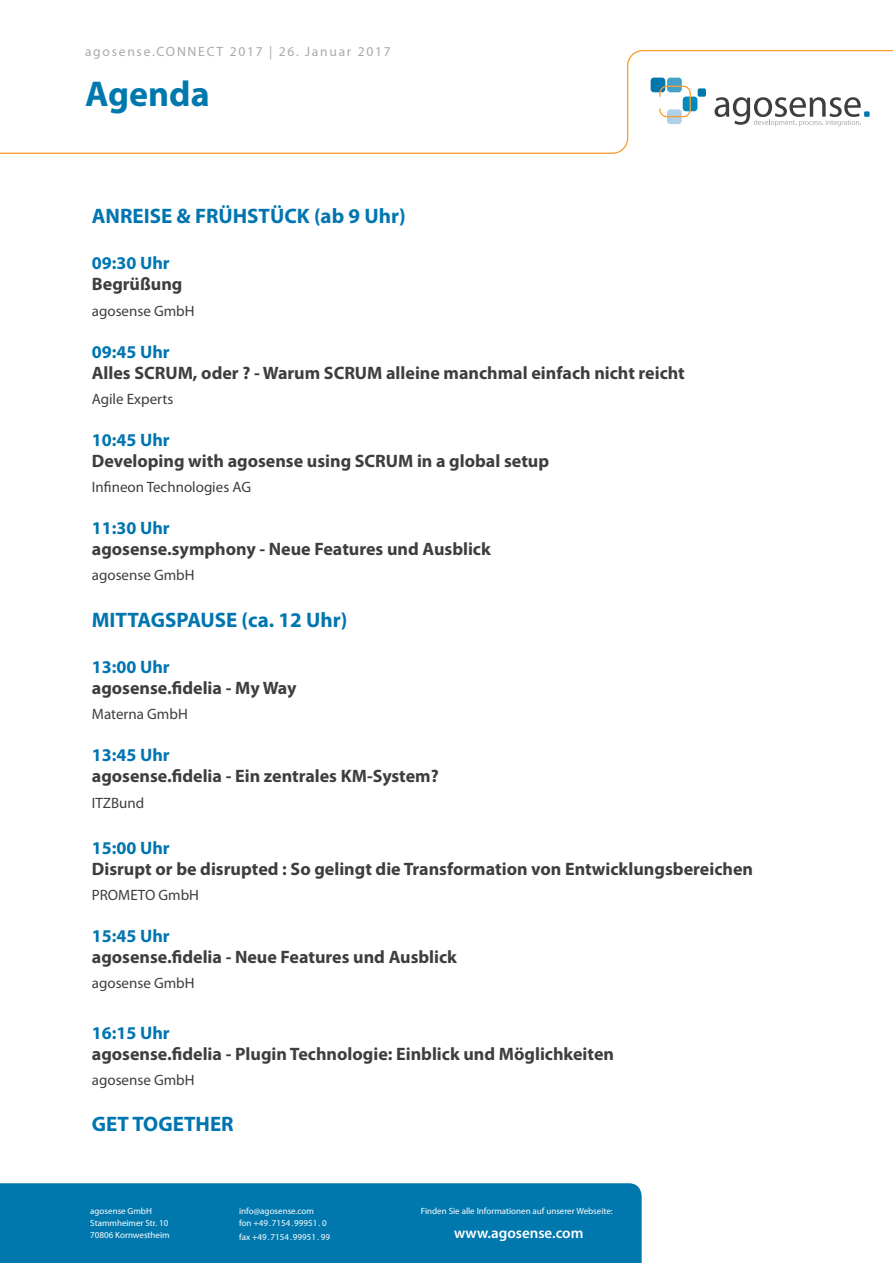
<style>
.page{position:relative;width:893px;height:1263px;background:#fff}
.page>*{position:absolute;margin:0;border:0;box-sizing:border-box;transform-origin:0 0}
.t1{font:700 36px "Myriad Pro";color:#0078ae}
.t2{font:700 21px "Myriad Pro";color:#0075b0}
.t3{font:700 18px "Myriad Pro";color:#3e3e3f}
.t4{font:700 18px "Myriad Pro";color:#0075b0}
.t5{font:15px "Myriad Pro";color:#3e3e3f}
.t6{font:600 15px "Myriad Pro";color:#fff}
.t7{font:13.5px "Myriad Pro";letter-spacing:.13em;color:#a8a9ad}
.t8{font:9px/12px "Myriad Pro";color:#fff}
</style>
<div class="page">
<svg style="left:0;top:50px;width:893px;height:104px"></svg>
<div style="left:651px;top:78px;width:14px;height:14px;background:#0078ae;border-radius:3px"></div>
<div style="left:667px;top:78px;width:15px;height:14px;background:#45a0ca;border-radius:3px"></div>
<div style="left:683px;top:97px;width:14px;height:14px;background:#018abb;border-radius:3px"></div>
<svg style="left:667px;top:109px;width:15px;height:15px"></svg>
<div style="left:698px;top:88px;width:8px;height:9px;background:#0078ae;border-radius:2px"></div>
<svg style="left:659px;top:86px;width:32px;height:31px"></svg>
<svg style="left:714px;top:97px;width:156px;height:29px"></svg>
<div style="left:0;top:1183px;width:642px;height:80px;background:#0078ae"></div>
<p class="t7" style="left:85px;top:43px;width:307px">agosense.CONNECT 2017 | 26. Januar 2017</p>
<h1 class="t1" style="left:85px;top:71px;width:126px">Agenda</h1>
<p class="t2" style="left:92px;top:202px;width:315px">ANREISE &amp; FRÜHSTÜCK (ab 9 Uhr)</p>
<p class="t4" style="left:92px;top:252px;width:79px">09:30 Uhr</p>
<p class="t3" style="left:92px;top:273px;width:92px">Begrüßung</p>
<p class="t5" style="left:92px;top:301px;width:104px">agosense GmbH</p>
<p class="t4" style="left:92px;top:340px;width:79px">09:45 Uhr</p>
<p class="t3" style="left:92px;top:361px;width:595px">Alles SCRUM, oder ? - Warum SCRUM alleine manchmal einfach nicht reicht</p>
<p class="t5" style="left:92px;top:390px;width:83px">Agile Experts</p>
<p class="t4" style="left:92px;top:428px;width:79px">10:45 Uhr</p>
<p class="t3" style="left:92px;top:449px;width:459px">Developing with agosense using SCRUM in a global setup</p>
<p class="t5" style="left:92px;top:478px;width:161px">Infineon Technologies AG</p>
<p class="t4" style="left:92px;top:516px;width:79px">11:30 Uhr</p>
<p class="t3" style="left:92px;top:537px;width:400px">agosense.symphony - Neue Features und Ausblick</p>
<p class="t5" style="left:92px;top:566px;width:104px">agosense GmbH</p>
<p class="t2" style="left:92px;top:606px;width:257px">MITTAGSPAUSE (ca. 12 Uhr)</p>
<p class="t4" style="left:92px;top:655px;width:79px">13:00 Uhr</p>
<p class="t3" style="left:92px;top:676px;width:206px">agosense.fidelia - My Way</p>
<p class="t5" style="left:92px;top:705px;width:97px">Materna GmbH</p>
<p class="t4" style="left:92px;top:743px;width:79px">13:45 Uhr</p>
<p class="t3" style="left:92px;top:764px;width:348px">agosense.fidelia - Ein zentrales KM-System?</p>
<p class="t5" style="left:92px;top:793px;width:54px">ITZBund</p>
<p class="t4" style="left:92px;top:836px;width:79px">15:00 Uhr</p>
<p class="t3" style="left:92px;top:857px;width:663px">Disrupt or be disrupted : So gelingt die Transformation von Entwicklungsbereichen</p>
<p class="t5" style="left:92px;top:886px;width:109px">PROMETO GmbH</p>
<p class="t4" style="left:92px;top:924px;width:79px">15:45 Uhr</p>
<p class="t3" style="left:92px;top:945px;width:367px">agosense.fidelia - Neue Features und Ausblick</p>
<p class="t5" style="left:92px;top:974px;width:104px">agosense GmbH</p>
<p class="t4" style="left:92px;top:1021px;width:79px">16:15 Uhr</p>
<p class="t3" style="left:92px;top:1042px;width:524px">agosense.fidelia - Plugin Technologie: Einblick und Möglichkeiten</p>
<p class="t5" style="left:92px;top:1071px;width:104px">agosense GmbH</p>
<p class="t2" style="left:92px;top:1110px;width:143px">GET TOGETHER</p>
<p class="t8" style="left:90px;top:1205px;width:63px">agosense GmbH</p>
<p class="t8" style="left:90px;top:1217px;width:81px">Stammheimer Str. 10<br>70806 Kornwestheim</p>
<p class="t8" style="left:239px;top:1205px;width:76px">info@agosense.com</p>
<p class="t8" style="left:239px;top:1217px;width:89px">fon +49 . 7154 . 99951 . 0</p>
<p class="t8" style="left:239px;top:1230px;width:92px">fax +49 . 7154 . 99951 . 99</p>
<p class="t8" style="left:421px;top:1205px;width:193px">Finden Sie alle Informationen auf unserer Webseite:</p>
<p class="t6" style="left:454px;top:1223px;width:131px">www.agosense.com</p>
</div>
